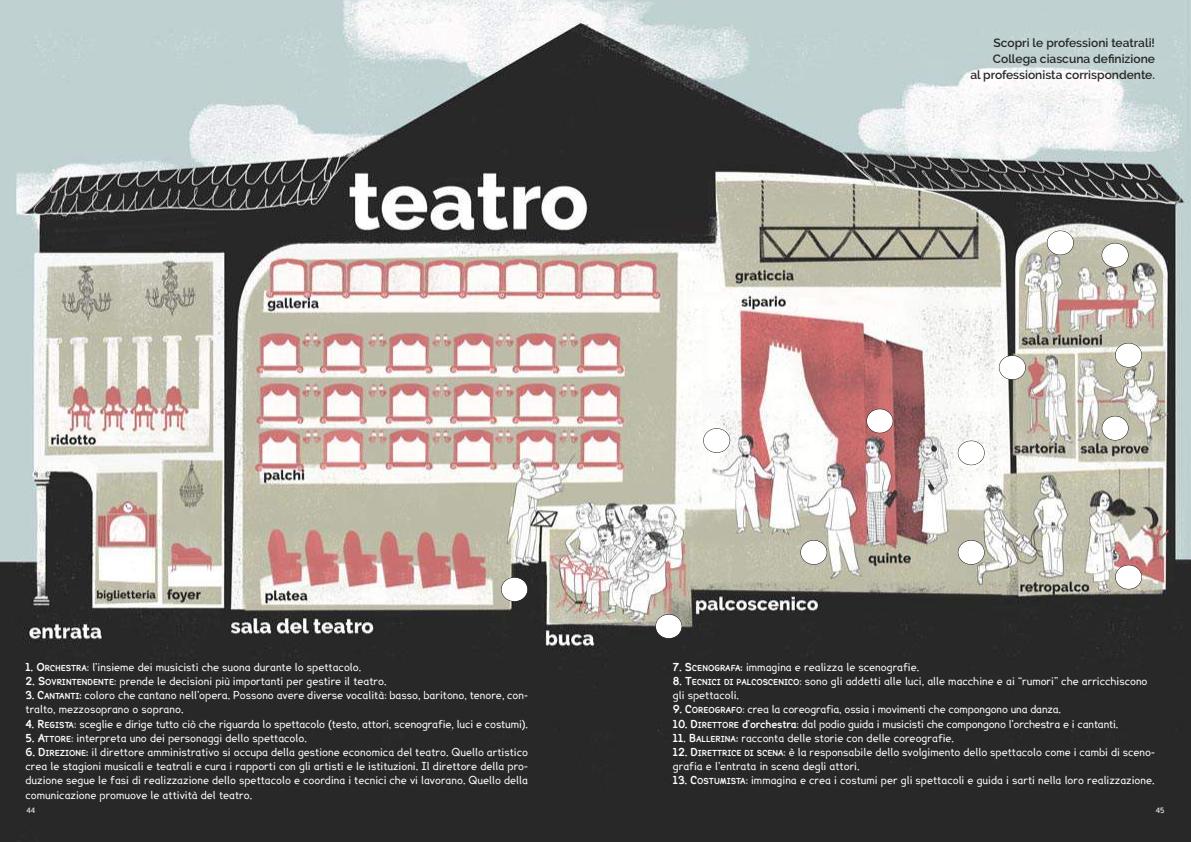
<style>
.page{position:relative;width:1191px;height:842px;background:#fff}
.page>*{position:absolute;margin:0;border:0;box-sizing:border-box;transform-origin:0 0}
.t1{font:600 12px/16px "Raleway";color:#272526;text-align:right}
.t2{font:10.5px/14.2px "Lexie Readable";color:#fff}
.t3{font:7px "Lexie Readable";color:#fff}
.s1{font-weight:700}
.s2{font-weight:700;font-size:7.9px}
</style>
<div class="page">
<img style="left:0;top:0;width:1191px;height:842px">
<div style="left:501px;top:578px;width:26px;height:23px;background:#fff;border-radius:50%"></div>
<div style="left:501px;top:577px;width:27px;height:25px;border:1px solid #272526;border-radius:50%"></div>
<div style="left:958px;top:441px;width:26px;height:24px;background:#fff;border-radius:50%"></div>
<div style="left:957px;top:441px;width:27px;height:24px;border:1px solid #272526;border-radius:50%"></div>
<div style="left:656px;top:615px;width:25px;height:23px;background:#fff;border-radius:50%"></div>
<div style="left:655px;top:614px;width:27px;height:25px;border:1px solid #272526;border-radius:50%"></div>
<div style="left:703px;top:429px;width:26px;height:23px;background:#fff;border-radius:50%"></div>
<div style="left:703px;top:428px;width:27px;height:25px;border:1px solid #272526;border-radius:50%"></div>
<div style="left:801px;top:541px;width:25px;height:23px;background:#fff;border-radius:50%"></div>
<div style="left:800px;top:540px;width:27px;height:25px;border:1px solid #272526;border-radius:50%"></div>
<div style="left:867px;top:409px;width:25px;height:24px;background:#fff;border-radius:50%"></div>
<div style="left:866px;top:409px;width:27px;height:24px;border:1px solid #272526;border-radius:50%"></div>
<div style="left:1115px;top:565px;width:26px;height:24px;background:#fff;border-radius:50%"></div>
<div style="left:1115px;top:565px;width:27px;height:24px;border:1px solid #272526;border-radius:50%"></div>
<div style="left:958px;top:541px;width:26px;height:23px;background:#fff;border-radius:50%"></div>
<div style="left:957px;top:540px;width:27px;height:25px;border:1px solid #272526;border-radius:50%"></div>
<div style="left:999px;top:356px;width:26px;height:23px;background:#fff;border-radius:50%"></div>
<div style="left:999px;top:355px;width:26px;height:25px;border:1px solid #272526;border-radius:50%"></div>
<div style="left:1102px;top:243px;width:26px;height:24px;background:#fff;border-radius:50%"></div>
<div style="left:1101px;top:243px;width:27px;height:25px;border:1px solid #272526;border-radius:50%"></div>
<div style="left:1047px;top:231px;width:26px;height:24px;background:#fff;border-radius:50%"></div>
<div style="left:1047px;top:231px;width:26px;height:24px;border:1px solid #272526;border-radius:50%"></div>
<div style="left:1102px;top:416px;width:26px;height:24px;background:#fff;border-radius:50%"></div>
<div style="left:1101px;top:416px;width:27px;height:24px;border:1px solid #272526;border-radius:50%"></div>
<div style="left:1115px;top:343px;width:26px;height:24px;background:#fff;border-radius:50%"></div>
<div style="left:1115px;top:343px;width:27px;height:25px;border:1px solid #272526;border-radius:50%"></div>
<p class="t1" style="left:970px;top:36px;width:186px">Scopri le professioni teatrali!<br>Collega ciascuna definizione<br>al professionista corrispondente.</p>
<p class="t2" style="left:26px;top:661px;width:337px"><span class="s1">1. O</span><span class="s2">RCHESTRA</span>: l’insieme dei musicisti che suona durante lo spettacolo.</p>
<p class="t2" style="left:26px;top:675px;width:362px"><span class="s1">2. S</span><span class="s2">OVRINTENDENTE</span>: prende le decisioni più importanti per gestire il teatro.</p>
<p class="t2" style="left:26px;top:689px;width:504px"><span class="s1">3. C</span><span class="s2">ANTANTI</span><span class="s1">:</span> coloro che cantano nell’opera. Possono avere diverse vocalità: basso, baritono, tenore, con&shy;tralto, mezzosoprano o soprano.</p>
<p class="t2" style="left:26px;top:717px;width:504px"><span class="s1">4. R</span><span class="s2">EGISTA</span>: sceglie e dirige tutto ciò che riguarda lo spettacolo (testo, attori, scenografie, luci e costumi).</p>
<p class="t2" style="left:26px;top:731px;width:283px"><span class="s1">5. A</span><span class="s2">TTORE</span>: interpreta uno dei personaggi dello spettacolo.</p>
<p class="t2" style="left:26px;top:746px;width:504px;text-align:justify"><span class="s1">6. D</span><span class="s2">IREZIONE</span><span class="s1">:</span> il direttore amministrativo si occupa della gestione economica del teatro. Quello artistico crea le stagioni musicali e teatrali e cura i rapporti con gli artisti e le istituzioni. Il direttore della pro&shy;duzione segue le fasi di realizzazione dello spettacolo e coordina i tecnici che vi lavorano. Quello della comunicazione promuove le attività del teatro.</p>
<p class="t3" style="left:26px;top:807px;width:10px">44</p>
<p class="t2" style="left:673px;top:661px;width:248px"><span class="s1">7. S</span><span class="s2">CENOGRAFA</span><span class="s1">:</span> immagina e realizza le scenografie.</p>
<p class="t2" style="left:673px;top:675px;width:476px"><span class="s1">8. T</span><span class="s2">ECNICI DI PALCOSCENICO</span>: sono gli addetti alle luci, alle macchine e ai “rumori” che arricchiscono gli spettacoli.</p>
<p class="t2" style="left:673px;top:703px;width:389px"><span class="s1">9. C</span><span class="s2">OREOGRAFO</span>: crea la coreografia, ossia i movimenti che compongono una danza.</p>
<p class="t2" style="left:673px;top:717px;width:447px"><span class="s1">10. D</span><span class="s2">IRETTORE</span> <span class="s1">D’ORCHESTRA</span>: dal podio guida i musicisti che compongono l’orchestra e i cantanti.</p>
<p class="t2" style="left:673px;top:731px;width:283px"><span class="s1">11. B</span><span class="s2">ALLERINA</span><span class="s1">:</span> racconta delle storie con delle coreografie.</p>
<p class="t2" style="left:673px;top:746px;width:483px"><span class="s1">12. D</span><span class="s2">IRETTRICE DI SCENA</span>: è la responsabile dello svolgimento dello spettacolo come i cambi di sceno&shy;grafia e l’entrata in scena degli attori.</p>
<p class="t2" style="left:673px;top:774px;width:483px"><span class="s1">13. C</span><span class="s2">OSTUMISTA</span>: immagina e crea i costumi per gli spettacoli e guida i sarti nella loro realizzazione.</p>
<p class="t3" style="left:1156px;top:807px;width:10px">45</p>
</div>
